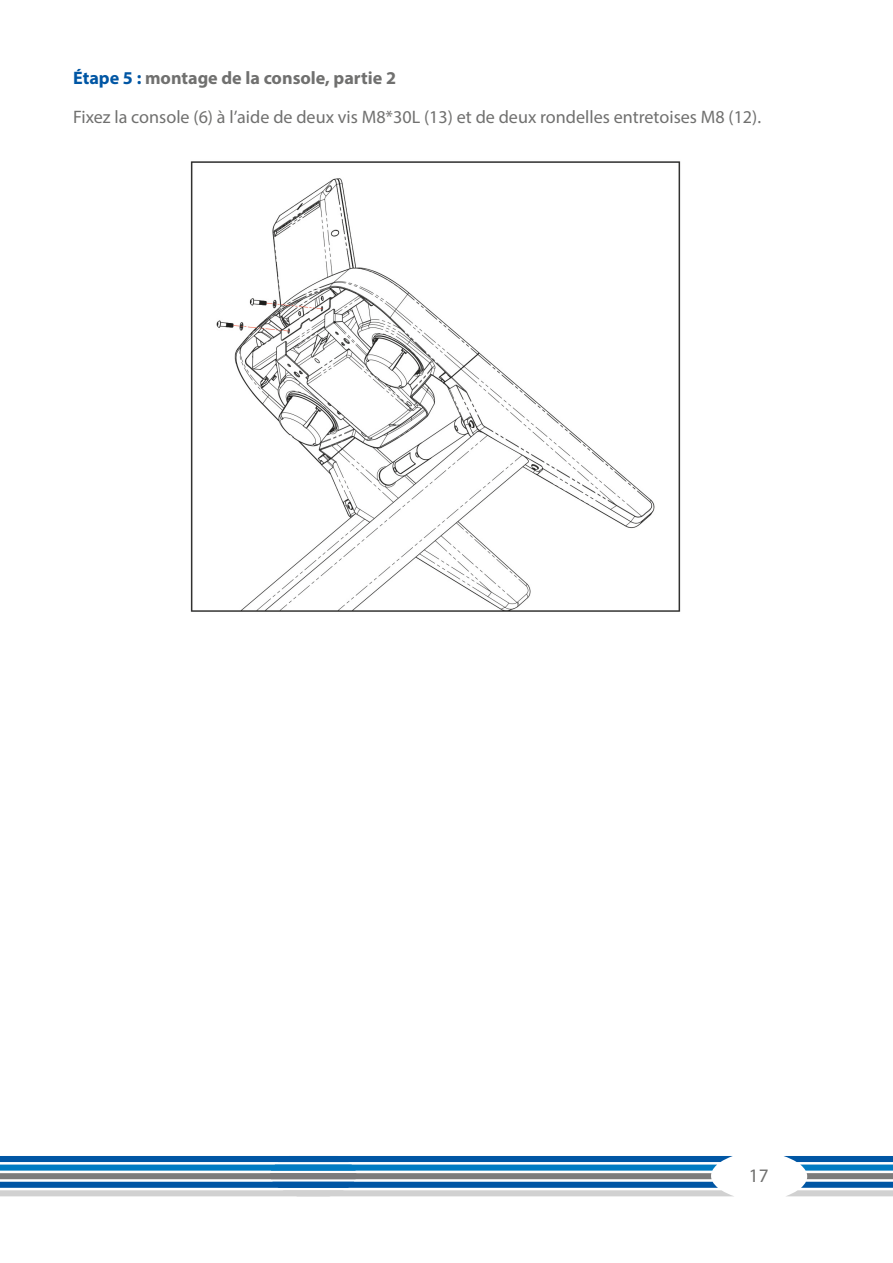
<style>
.page{position:relative;width:893px;height:1263px;background:#fff}
.page>*{position:absolute;margin:0;border:0;box-sizing:border-box;transform-origin:0 0}
.t1{font:19.2px "Myriad Pro";color:#70706f}
.t2{font:18.15px "Myriad Pro";color:#70706f}
.t3{font:700 18.15px "Myriad Pro";color:#70706f}
.s1{color:#0056a4}
</style>
<div class="page">
<img style="left:190px;top:161px;width:491px;height:451px">
<svg style="left:784px;top:1156px;width:109px;height:40px"></svg>
<svg style="left:0;top:1156px;width:733px;height:40px"></svg>
<p class="t3" style="left:73px;top:66px;width:324px"><span class="s1">Étape 5 :</span> montage de la console, partie 2</p>
<p class="t2" style="left:73px;top:106px;width:689px">Fixez la console (6) à l’aide de deux vis M8*30L (13) et de deux rondelles entretoises M8 (12).</p>
<p class="t1" style="left:749px;top:1164px;width:21px">17</p>
</div>
